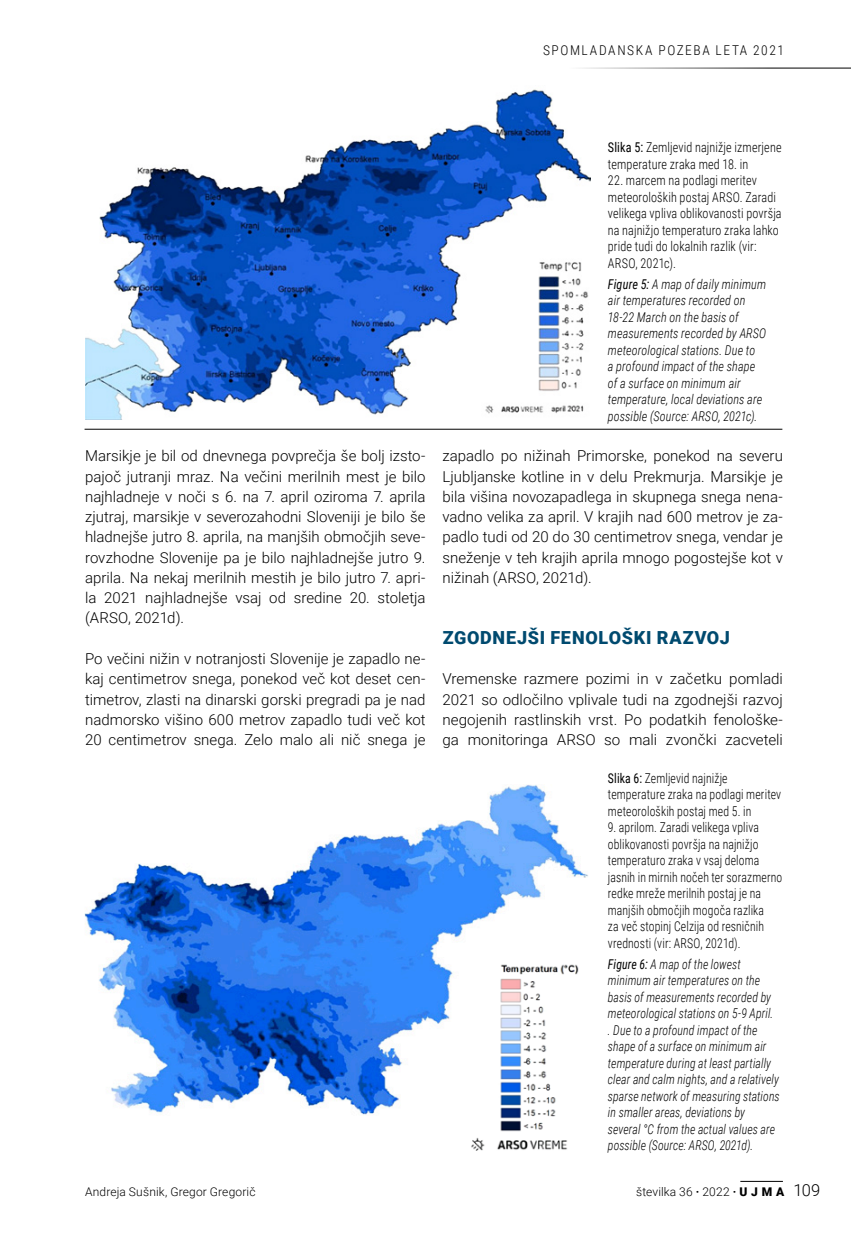
<style>
.page{position:relative;width:851px;height:1234px;background:#fff}
.page>*{position:absolute;margin:0;border:0;box-sizing:border-box;transform-origin:0 0}
._01_Naslov_Mo__12_bl{font:900 18px "Roboto";letter-spacing:.04em;color:#004a6f}
._00_normal_10pt_SLO{font:300 15px/20.2px "Roboto";color:#000;text-align:justify}
._06_podpis_pod_sliko{font:italic 300 13.5px/16.5px "Roboto Condensed";letter-spacing:.01em;color:#000;scale:.87 1}
._06_podpis_pod_sliko-2{font:300 13.5px/16.5px "Roboto Condensed";letter-spacing:.01em;color:#000;scale:.87 1}
._06_podpis_pod_sliko-3{font:italic 300 13.5px/16.5px "Roboto Condensed";letter-spacing:.01em;color:#000;scale:.9 1}
._06_podpis_pod_sliko-4{font:300 13.5px/16.5px "Roboto Condensed";letter-spacing:.01em;color:#000;scale:.9 1}
._06_podpis_pod_sliko-5{font:300 13.5px "Roboto Condensed";letter-spacing:.12em;color:#000}
.t1{font:300 12px "Roboto";letter-spacing:.015em;color:#000}
.s1{font-weight:400}
.s2{font-weight:700}
.s3{font-weight:900}
.s4{font-size:16.5px}
</style>
<div class="page">
<hr style="left:85px;top:429px;width:697px;height:1px;background:#000">
<img style="left:85px;top:89px;width:505px;height:331px">
<img style="left:85px;top:785px;width:503px;height:330px">
<img style="left:467px;top:955px;width:111px;height:195px">
<hr style="left:566px;top:68px;width:284px;height:1px;background:#000">
<hr style="left:740px;top:1180px;width:42px;height:1px;background:#000">
<p class="_06_podpis_pod_sliko-5" style="left:543px;top:41px;width:242px">SPOMLADANSKA POZEBA LETA 2021</p>
<p class="_00_normal_10pt_SLO" style="left:85px;top:445px;width:342px">Marsikje je bil od dnevnega povprečja še bolj izsto&shy;pajoč jutranji mraz. Na večini merilnih mest je bilo najhladneje v noči s 6. na 7. april oziroma 7. aprila zjutraj, marsikje v severozahodni Sloveniji je bilo še hladnejše jutro 8. aprila, na manjših območjih seve&shy;rovzhodne Slovenije pa je bilo najhladnejše jutro 9. aprila. Na nekaj merilnih mestih je bilo jutro 7. apri&shy;la 2021 najhladnejše vsaj od sredine 20. stoletja (ARSO, 2021d).</p>
<p class="_00_normal_10pt_SLO" style="left:85px;top:648px;width:342px">Po večini nižin v notranjosti Slovenije je zapadlo ne&shy;kaj centimetrov snega, ponekod več kot deset cen&shy;timetrov, zlasti na dinarski gorski pregradi pa je nad nadmorsko višino 600 metrov zapadlo tudi več kot 20 centimetrov snega. Zelo malo ali nič snega je</p>
<p class="t1" style="left:85px;top:1183px;width:172px">Andreja Sušnik, Gregor Gregorič</p>
<p class="_06_podpis_pod_sliko-4" style="left:608px;top:139px;width:194px"><span class="s1">Slika 5:</span> Zemljevid najnižje izmerjene temperature zraka med 18. in</p>
<p class="_06_podpis_pod_sliko-4" style="left:608px;top:172px;width:194px">22. marcem na podlagi meritev meteoroloških postaj ARSO. Zaradi velikega vpliva oblikovanosti površja na najnižjo temperaturo zraka lahko pride tudi do lokalnih razlik (vir:<br>ARSO, 2021c).</p>
<p class="_06_podpis_pod_sliko-3" style="left:608px;top:275px;width:177px"><span class="s1">Figure 5:</span> A map of daily minimum air temperatures recorded on<br>18-22 March on the basis of measurements recorded by ARSO meteorological stations. Due to<br>a profound impact of the shape of a surface on minimum air temperature, local deviations are possible (Source: ARSO, 2021c).</p>
<p class="_00_normal_10pt_SLO" style="left:442px;top:445px;width:342px">zapadlo po nižinah Primorske, ponekod na severu Ljubljanske kotline in v delu Prekmurja. Marsikje je bila višina novozapadlega in skupnega snega nena&shy;vadno velika za april. V krajih nad 600 metrov je za&shy;padlo tudi od 20 do 30 centimetrov snega, vendar je sneženje v teh krajih aprila mnogo pogostejše kot v nižinah (ARSO, 2021d).</p>
<p class="_01_Naslov_Mo__12_bl" style="left:443px;top:624px;width:289px">ZGODNEJŠI FENOLOŠKI RAZVOJ</p>
<p class="_00_normal_10pt_SLO" style="left:442px;top:668px;width:342px">Vremenske razmere pozimi in v začetku pomladi 2021 so odločilno vplivale tudi na zgodnejši razvoj negojenih rastlinskih vrst. Po podatkih fenološke&shy;ga monitoringa ARSO so mali zvončki zacveteli</p>
<p class="_06_podpis_pod_sliko-2" style="left:608px;top:769px;width:201px"><span class="s1">Slika 6:</span> Zemljevid najnižje temperature zraka na podlagi meritev meteoroloških postaj med 5. in</p>
<p class="_06_podpis_pod_sliko-2" style="left:608px;top:818px;width:202px">9. aprilom. Zaradi velikega vpliva oblikovanosti površja na najnižjo temperaturo zraka v vsaj deloma jasnih in mirnih nočeh ter sorazmerno redke mreže merilnih postaj je na manjših območjih mogoča razlika<br>za več stopinj Celzija od resničnih vrednosti (vir: ARSO, 2021d).</p>
<p class="_06_podpis_pod_sliko" style="left:608px;top:954px;width:199px"><span class="s1">Figure 6:</span> A map of the lowest minimum air temperatures on the basis of measurements recorded by meteorological stations on 5-9 April.<br>. Due to a profound impact of the shape of a surface on minimum air temperature during at least partially clear and calm nights, and a relatively sparse network of measuring stations in smaller areas, deviations by several °C from the actual values are possible (Source: ARSO, 2021d).</p>
<p class="t1" style="left:636px;top:1183px;width:185px">številka 36 <span class="s2">·</span> 2022 <span class="s2">·</span> <span class="s3">U J M A</span> <span class="s4">109</span></p>
</div>
